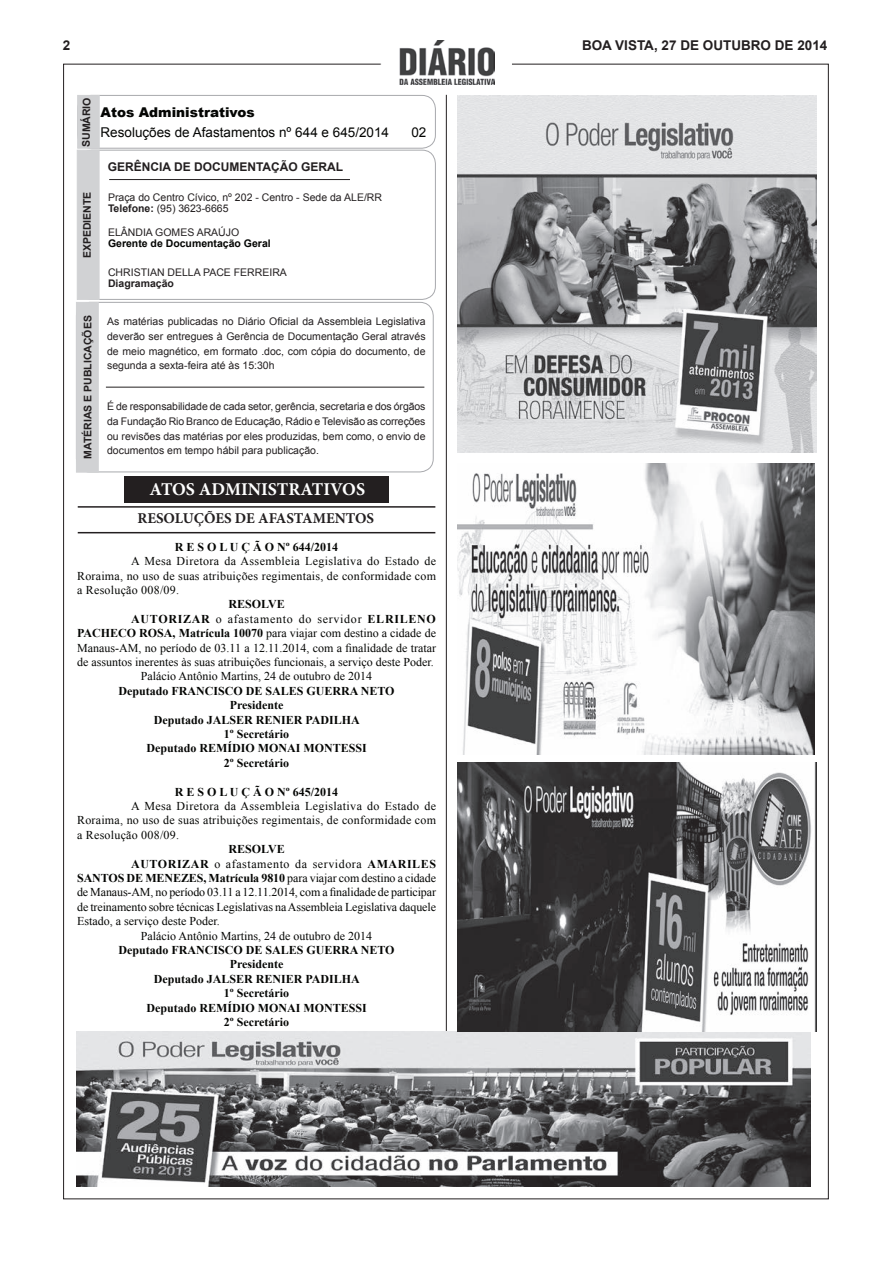
<style>
.page{position:relative;width:893px;height:1263px;background:#fff}
.page>*{position:absolute;margin:0;border:0;box-sizing:border-box;transform-origin:0 0}
.t1{font:700 18px "Minion Pro";color:#fff}
.t2{font:700 15px "Minion Pro";color:#231f20}
.t3{font:13.5px "Arial";color:#040503}
.t4{font:700 13.5px "Arial";color:#231f20}
.t5{font:900 13.5px "Arial";color:#040503}
.t6{font:12px/14.4px "Times New Roman";color:#040503;text-align:justify}
.t7{font:700 12px/14.4px "Times New Roman";color:#040503;text-align:center}
.t8{font:12px "Times New Roman";letter-spacing:.045em;color:#040503}
.t9{font:12px "Times New Roman";letter-spacing:.06em;color:#040503}
.t10{font:700 12px "Arial";color:#231f20}
.t11{font:10.5px/14.7px "Arial";color:#231f20;text-align:justify}
.t12{font:700 10.5px "Arial";color:#231f20}
.t13{font:700 10.5px "Arial";color:#040503}
.s1{font-weight:700}
.s2{font-weight:400}
</style>
<div class="page">
<div style="left:381px;top:35px;width:131px;height:51px;background:#fff;border:1px solid #fff"></div>
<img style="left:400px;top:41px;width:94px;height:43px">
<hr style="left:446px;top:95px;width:1px;height:1091px;background:#231f20">
<div style="left:124px;top:476px;width:265px;height:27px;background:#231f20"></div>
<hr style="left:78px;top:506px;width:357px;height:2px;background:#231f20">
<hr style="left:78px;top:532px;width:357px;height:1px;background:#231f20">
<div style="left:77px;top:95px;width:359px;height:54px;border:1px solid #a8a9ad;border-radius:13px"></div>
<div style="left:77px;top:95px;width:23px;height:54px;background:#d1d2d4"></div>
<div style="left:76px;top:302px;width:358px;height:170px;border:1px solid #a8a9ad;border-radius:14px"></div>
<div style="left:76px;top:302px;width:23px;height:170px;background:#d1d2d4"></div>
<hr style="left:106px;top:387px;width:318px;height:1px;background:#231f20">
<hr style="left:109px;top:179px;width:241px;height:1px;background:#231f20">
<div style="left:78px;top:150px;width:358px;height:150px;border:1px solid #a8a9ad;border-radius:14px"></div>
<div style="left:77px;top:150px;width:22px;height:150px;background:#d1d2d4"></div>
<img style="left:76px;top:1032px;width:735px;height:154px">
<img style="left:458px;top:763px;width:358px;height:269px">
<img style="left:457px;top:463px;width:357px;height:291px">
<img style="left:458px;top:96px;width:358px;height:356px">
<p class="t4" style="left:63px;top:36px;width:9px">2</p>
<p class="t4" style="left:582px;top:36px;width:247px">BOA VISTA, 27 DE OUTUBRO DE 2014</p>
<p class="t12" style="left:79px;top:147px;width:51px;rotate:-89deg">SUMÁRIO</p>
<p class="t5" style="left:101px;top:102px;width:156px">Atos Administrativos</p>
<p class="t3" style="left:101px;top:123px;width:290px">Resoluções de Afastamentos nº 644 e 645/2014</p>
<p class="t3" style="left:411px;top:123px;width:16px">02</p>
<p class="t10" style="left:108px;top:159px;width:43px">Gerência</p>
<p class="t10" style="left:174px;top:159px;width:39px">de Documentaç</p>
<p class="t10" style="left:280px;top:159px;width:40px">ão Geral</p>
<p class="t12" style="left:80px;top:258px;width:68px;rotate:-90deg">EXPEDIENTE</p>
<p class="t11" style="left:108px;top:192px;width:276px;line-height:11.6px">Praça do Centro Cívico, nº 202 - Centro - Sede da ALE/RR<br><span class="s1">Telefone:</span> (95) 3623-6665</p>
<p class="t11" style="left:108px;top:225px;width:133px">ELÂNDIA GOMES ARAÚJO</p>
<p class="t13" style="left:108px;top:236px;width:164px">Gerente de Documentação Geral</p>
<p class="t11" style="left:108px;top:265px;width:180px">CHRISTIAN DELLA PACE FERREIRA</p>
<p class="t12" style="left:108px;top:276px;width:67px">Diagramação</p>
<p class="t12" style="left:81px;top:459px;width:145px;rotate:-90deg">MATÉRIAS E PUBLICAÇÕES</p>
<p class="t11" style="left:107px;top:314px;width:320px">As matérias publicadas no Diário Oficial da Assembleia Legislativa deverão ser entregues à Gerência de Documentação Geral através de meio magnético, em formato .doc, com cópia do documento, de segunda a sexta-feira até às 15:30h</p>
<p class="t11" style="left:107px;top:399px;width:320px">É de responsabilidade de cada setor, gerência, secretaria e dos órgãos da Fundação Rio Branco de Educação, Rádio e Televisão as correções ou revisões das matérias por eles produzidas, bem como, o envio de documentos em tempo hábil para publicação.</p>
<h1 class="t1" style="left:150px;top:476px;width:217px">ATOS ADMINISTRATIVOS</h1>
<p class="t2" style="left:137px;top:508px;width:238px">RESOLUÇÕES DE AFASTAMENTOS</p>
<p class="t7" style="left:175px;top:539px;width:165px">R E S O L U Ç Ã O Nº 644/2014</p>
<p class="t6" style="left:77px;top:554px;width:361px;text-indent:54px">A Mesa Diretora da Assembleia Legislativa do Estado de Roraima, no uso de suas atribuições regimentais, de conformidade com a Resolução 008/09.</p>
<p class="t7" style="left:228px;top:597px;width:58px">RESOLVE</p>
<p class="t9" style="left:131px;top:611px;width:306px"><span class="s1">AUTORIZAR</span> o afastamento do servidor <span class="s1">ELRILENO</span></p>
<p class="t6" style="left:77px;top:626px;width:360px"><span class="s1">PACHECO ROSA, Matrícula 10070</span> para viajar com destino a cidade de</p>
<p class="t6" style="left:77px;top:640px;width:360px">Manaus-AM, no período de 03.11 a 12.11.2014, com a finalidade de tratar</p>
<p class="t6" style="left:77px;top:655px;width:358px">de assuntos inerentes às suas atribuições funcionais, a serviço deste Poder.</p>
<p class="t6" style="left:141px;top:669px;width:233px">Palácio Antônio Martins, 24 de outubro de 2014</p>
<p class="t7" style="left:118px;top:683px;width:278px">Deputado FRANCISCO DE SALES GUERRA NETO<br>Presidente<br>Deputado JALSER RENIER PADILHA<br>1º Secretário<br>Deputado REMÍDIO MONAI MONTESSI<br>2º Secretário</p>
<p class="t7" style="left:175px;top:784px;width:165px">R E S O L U Ç Ã O Nº 645/2014</p>
<p class="t6" style="left:77px;top:799px;width:361px;text-indent:54px">A Mesa Diretora da Assembleia Legislativa do Estado de Roraima, no uso de suas atribuições regimentais, de conformidade com a Resolução 008/09.</p>
<p class="t7" style="left:228px;top:842px;width:58px">RESOLVE</p>
<p class="t8" style="left:131px;top:855px;width:306px"><span class="s1">AUTORIZAR</span> o afastamento da servidora <span class="s1">AMARILES</span></p>
<p class="t7" style="left:77px;top:870px;width:360px">SANTOS DE MENEZES, Matrícula 9810 <span class="s2">para viajar com destino a cidade</span></p>
<p class="t6" style="left:77px;top:885px;width:360px">de Manaus-AM, no período 03.11 a 12.11.2014, com a finalidade de participar</p>
<p class="t6" style="left:77px;top:899px;width:360px">de treinamento sobre técnicas Legislativas na Assembleia Legislativa daquele</p>
<p class="t6" style="left:77px;top:914px;width:144px">Estado, a serviço deste Poder.</p>
<p class="t6" style="left:141px;top:928px;width:233px">Palácio Antônio Martins, 24 de outubro de 2014</p>
<p class="t7" style="left:118px;top:942px;width:278px">Deputado FRANCISCO DE SALES GUERRA NETO<br>Presidente<br>Deputado JALSER RENIER PADILHA<br>1º Secretário<br>Deputado REMÍDIO MONAI MONTESSI<br>2º Secretário</p>
</div>
